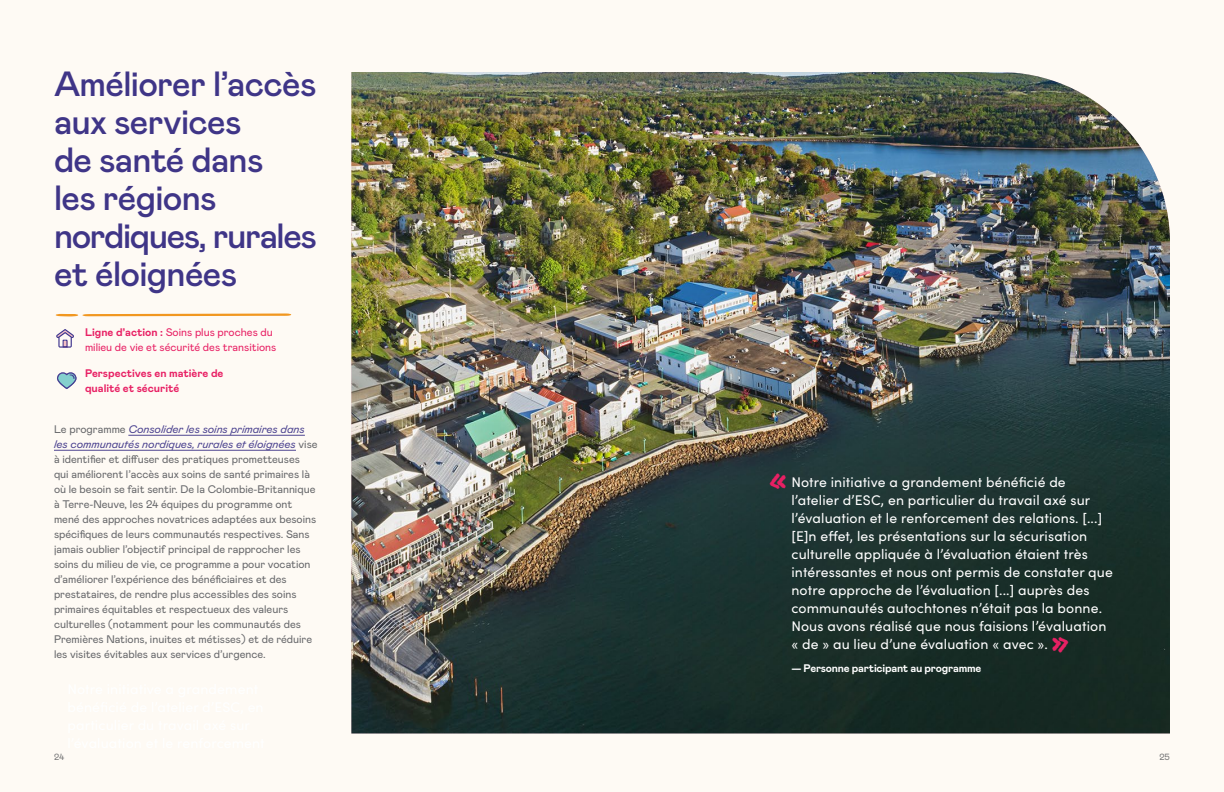
<style>
.page{position:relative;width:1224px;height:792px;background:#fefaf4}
.page>*{position:absolute;margin:0;border:0;box-sizing:border-box;transform-origin:0 0}
.Heading_1_Medium__main__TOC{font:500 35px/38px "Mabry Pro";letter-spacing:-.02em;color:#3f3587}
.t1{font:700 29px "Felt Tip Woman";color:#e82064}
.Quote_Small{font:14px/18px "Sofia Pro";letter-spacing:.01em;color:#fff}
.Paragraph_Small{font:11px/15px "Mabry Pro";color:#67686b}
.Focus_areas{font:11px/15px "Mabry Pro";color:#e82064}
.Focus_areas-2{font:700 11px/15px "Mabry Pro";color:#e82064}
.Paragraph_Medium_Quote_Small_Name{font:700 11px "Mabry Pro";letter-spacing:-.02em;color:#fff}
.t2{font:9px "Mabry Pro";color:#747475}
.s1{font-weight:700}
.s2{font-style:italic;color:#4e4591}
</style>
<div class="page">
<hr style="left:128px;top:435px;width:177px;height:1px;background:#4e4591">
<hr style="left:54px;top:450px;width:242px;height:1px;background:#4e4591">
<svg style="left:55px;top:313px;width:236px;height:3px"></svg>
<svg style="left:56px;top:329px;width:18px;height:19px"></svg>
<svg style="left:57px;top:372px;width:20px;height:17px"></svg>
<img style="left:351px;top:72px;width:819px;height:662px">
<h1 class="Heading_1_Medium__main__TOC" style="left:54px;top:64px;width:265px">Améliorer l’accès aux services<br>de santé dans<br>les régions nordiques, rurales et éloignées</h1>
<p class="Focus_areas" style="left:85px;top:324px;width:193px"><span class="s1">Ligne d’action :</span> Soins plus proches du milieu de vie et sécurité des transitions</p>
<p class="Focus_areas-2" style="left:85px;top:365px;width:140px">Perspectives en matière de qualité et sécurité</p>
<p class="Paragraph_Small" style="left:54px;top:422px;width:265px">Le programme <span class="s2">Consolider les soins primaires dans les communautés nordiques, rurales et éloignées</span> vise à identifier et diffuser des pratiques prometteuses<br>qui améliorent l’accès aux soins de santé primaires là où le besoin se fait sentir. De la Colombie-Britannique à Terre-Neuve, les 24 équipes du programme ont mené des approches novatrices adaptées aux besoins spécifiques de leurs communautés respectives. Sans jamais oublier l’objectif principal de rapprocher les soins du milieu de vie, ce programme a pour vocation d’améliorer l’expérience des bénéficiaires et des prestataires, de rendre plus accessibles des soins primaires équitables et respectueux des valeurs culturelles (notamment pour les communautés des Premières Nations, inuites et métisses) et de réduire les visites évitables aux services d’urgence.</p>
<h2 class="t1" style="left:787px;top:499px;width:19px;rotate:-180deg">»</h2>
<p class="Quote_Small" style="left:791px;top:472px;width:323px">Notre initiative a grandement bénéficié de l’atelier d’ESC, en particulier du travail axé sur l’évaluation et le renforcement des relations. [...] [E]n effet, les présentations sur la sécurisation culturelle appliquée à l’évaluation étaient très intéressantes et nous ont permis de constater que notre approche de l’évaluation [...] auprès des communautés autochtones n’était pas la bonne.<br>Nous avons réalisé que nous faisions l’évaluation « de » au lieu d’une évaluation « avec ».</p>
<p class="Paragraph_Medium_Quote_Small_Name" style="left:791px;top:660px;width:191px">— Personne participant au programme</p>
<h2 class="t1" style="left:1051px;top:626px;width:19px">»</h2>
<p class="t2" style="left:54px;top:750px;width:12px">24</p>
<p class="t2" style="left:1159px;top:750px;width:12px">25</p>
</div>
